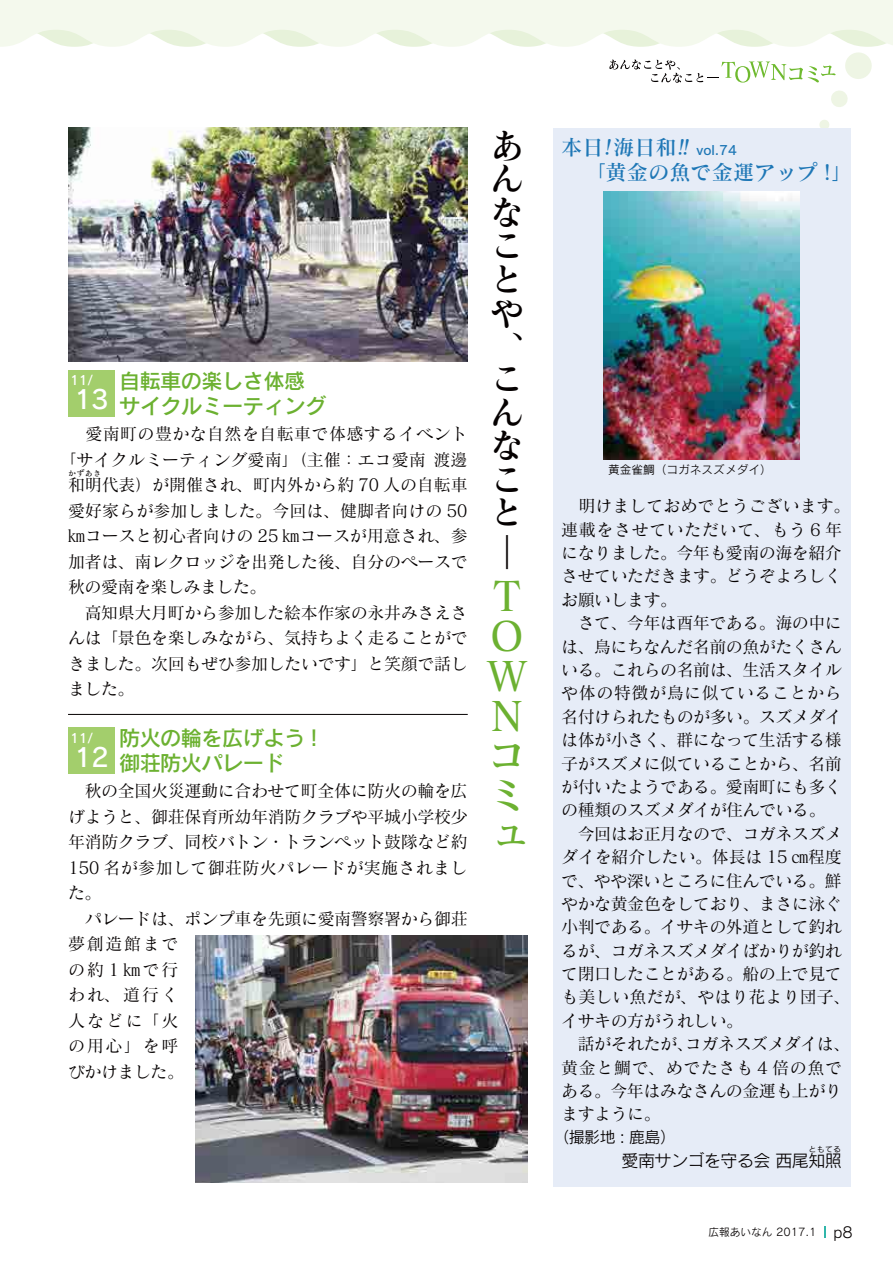
<style>
.page{position:relative;width:893px;height:1263px;background:#fff}
.page>*{position:absolute;margin:0;border:0;box-sizing:border-box;transform-origin:0 0}
.t1{font:40.35px/39.8px "Matisse Pro DB 83 pv RKSJ H";color:#6cb131}
.t2{font:34.05px/33.5px "Matisse Pro DB 83 pv RKSJ H";color:#050101}
.t3{font:25.5px "Rodin Pro DB 90 pv RKSJ H";color:#fff}
.t4{font:21.3px/25.5px "Rodin Pro DB 90 pv RKSJ H";letter-spacing:-.03em;color:#6cb131}
.t5{font:21.3px "Matisse Pro DB 83 pv RKSJ H";color:#1e77b6}
.t6{font:16.95px/23.4px "Matisse Pro M 83 pv RKSJ H";letter-spacing:-.02em;color:#050101}
.t7{font:16.95px/25.5px "Matisse Pro M 83 pv RKSJ H";letter-spacing:.005em;color:#050101;text-align:center}
.t8{font:16.95px "Rodin Pro M 90 pv RKSJ H";letter-spacing:-.03em;color:#050101}
.t9{font:15.9px "Rodin Pro M 90 pv RKSJ H";color:#050101}
.t10{font:12.75px "Rodin Pro DB 90 pv RKSJ H";color:#1e77b6}
.t11{font:12.75px "Rodin Pro DB 90 pv RKSJ H";color:#fff}
.t12{font:11.7px "Rodin Pro M 90 pv RKSJ H";color:#050101}
.t13{font:10.65px "Rodin Pro M 90 pv RKSJ H";color:#050101}
.t14{font:7.5px "Rodin Pro M 90 pv RKSJ H";color:#050101}
.t15{font:7.5px "Matisse Pro M 83 pv RKSJ H";color:#050101}
.s1{font-size:14.85px}
</style>
<div class="page">
<svg style="left:824px;top:1226px;width:2px;height:11px"></svg>
<svg style="left:819px;top:120px;width:10px;height:8px"></svg>
<svg style="left:831px;top:90px;width:17px;height:17px"></svg>
<svg style="left:0;top:0;width:893px;height:83px"></svg>
<div style="left:553px;top:128px;width:297px;height:1058px;background:#e6ecf7"></div>
<img style="left:604px;top:191px;width:195px;height:268px">
<div style="left:68px;top:370px;width:47px;height:47px;background:#a3ce6c"></div>
<hr style="left:68px;top:714px;width:400px;height:1px;background:#050101">
<div style="left:68px;top:727px;width:47px;height:47px;background:#a3ce6c"></div>
<img style="left:68px;top:128px;width:400px;height:233px">
<img style="left:196px;top:935px;width:331px;height:247px">
<p class="t4" style="left:119px;top:371px;width:208px">自転車の楽しさ体感サイクルミーティング</p>
<p class="t7" style="left:60px;top:423px;width:410px">　愛南町の豊かな自然を自転車で体感するイベント「サイクルミーティング愛南」（主催：エコ愛南 渡邊和明代表）が開催され、町内外から約 70 人の自転車</p>
<p class="t11" style="left:70px;top:376px;width:24px">11/</p>
<h3 class="t3" style="left:74px;top:390px;width:36px">13</h3>
<p class="t15" style="left:68px;top:470px;width:34px">かずあき</p>
<p class="t6" style="left:68px;top:500px;width:401px;line-height:25.5px">愛好家らが参加しました。今回は、健脚者向けの 50㎞コースと初心者向けの 25 ㎞コースが用意され、参加者は、南レクロッジを出発した後、自分のペースで秋の愛南を楽しみました。<br>　高知県大月町から参加した絵本作家の永井みさえさんは「景色を楽しみながら、気持ちよく走ることができました。次回もぜひ参加したいです」と笑顔で話しました。</p>
<p class="t11" style="left:70px;top:733px;width:24px">11/</p>
<h3 class="t3" style="left:74px;top:747px;width:36px">12</h3>
<p class="t4" style="left:119px;top:728px;width:201px">防火の輪を広げよう !御荘防火パレード</p>
<p class="t6" style="left:68px;top:780px;width:401px;line-height:25.5px">　秋の全国火災運動に合わせて町全体に防火の輪を広げようと、御荘保育所幼年消防クラブや平城小学校少年消防クラブ、同校バトン・トランペット鼓隊など約<br>150 名が参加して御荘防火パレードが実施されました。<br>　パレードは、ポンプ車を先頭に愛南警察署から御荘夢創造館まで<br>の約 1㎞で行<br>われ、道行く<br>人などに「火<br>の用心」を呼<br>びかけました。</p>
<h2 class="t2" style="left:490px;top:133px;width:33px">あんなことや、こんなこと</h2>
<h2 class="t2" style="left:490px;top:540px;width:19px">―</h2>
<h1 class="t1" style="left:487px;top:581px;width:42px">Ｔ<br>Ｏ<br>Ｗ<br>Ｎコミュ</h1>
<p class="t5" style="left:561px;top:138px;width:117px">本日海日和</p>
<p class="t10" style="left:697px;top:145px;width:42px">vol.74</p>
<p class="t5" style="left:585px;top:164px;width:269px">「黄金の魚で金運アップ !」</p>
<p class="t12" style="left:608px;top:465px;width:165px">黄金雀鯛（コガネスズメダイ）</p>
<p class="t6" style="left:561px;top:496px;width:291px">　明けましておめでとうございます。連載をさせていただいて、もう 6 年になりました。今年も愛南の海を紹介させていただきます。どうぞよろしくお願いします。<br>　さて、今年は酉年である。海の中には、鳥にちなんだ名前の魚がたくさんいる。これらの名前は、生活スタイルや体の特徴が鳥に似ていることから名付けられたものが多い。スズメダイは体が小さく、群になって生活する様子がスズメに似ていることから、名前が付いたようである。愛南町にも多くの種類のスズメダイが住んでいる。<br>　今回はお正月なので、コガネスズメダイを紹介したい。体長は 15 ㎝程度で、やや深いところに住んでいる。鮮やかな黄金色をしており、まさに泳ぐ小判である。イサキの外道として釣れるが、コガネスズメダイばかりが釣れて閉口したことがある。船の上で見ても美しい魚だが、やはり花より団子、イサキの方がうれしい。<br>　話がそれたが、コガネスズメダイは、黄金と鯛で、めでたさも 4 倍の魚である。今年はみなさんの金運も上がりますように。</p>
<p class="t9" style="left:553px;top:1131px;width:124px">（撮影地 : 鹿島）</p>
<p class="t8" style="left:622px;top:1154px;width:222px">愛南サンゴを守る会 西尾知照</p>
<p class="t14" style="left:809px;top:1146px;width:34px">ともてる</p>
<p class="t13" style="left:709px;top:1228px;width:145px">広報あいなん 2017.1 <span class="s1">p8</span></p>
</div>
